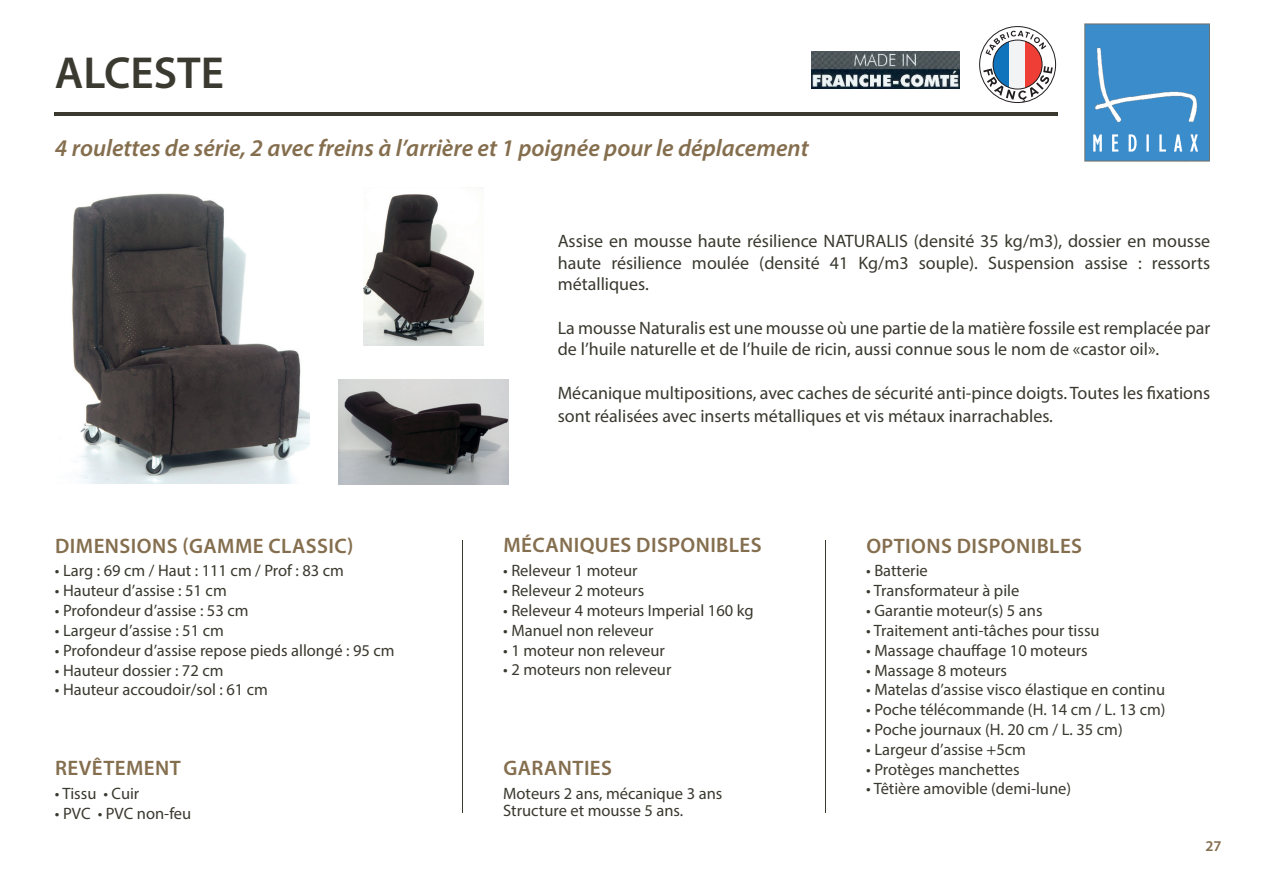
<style>
.page{position:relative;width:1265px;height:893px;background:#fff}
.page>*{position:absolute;margin:0;border:0;box-sizing:border-box;transform-origin:0 0}
.t1{font:600 45px "Myriad Pro";color:#3b3a30}
.t2{font:italic 600 24px "Myriad Pro";color:#846e4e}
.t3{font:600 21px "Myriad Pro";letter-spacing:.02em;color:#846e4e}
.t4{font:18px/21.6px "Myriad Pro";color:#3a392f}
.t5{font:16.5px/17.2px "Myriad Pro";color:#3a392f}
.t6{font:600 15px "Myriad Pro";color:#846e4e}
</style>
<div class="page">
<img style="left:1084px;top:23px;width:126px;height:139px">
<svg style="left:985px;top:31px;width:61px;height:24px"></svg>
<svg style="left:993px;top:40px;width:16px;height:26px"></svg>
<div style="left:1009px;top:40px;width:16px;height:49px;background:#f2f3f4"></div>
<svg style="left:1025px;top:40px;width:17px;height:26px"></svg>
<div style="left:993px;top:40px;width:49px;height:49px;border:1px solid #231f20;border-radius:50%"></div>
<svg style="left:983px;top:66px;width:69px;height:36px"></svg>
<img style="left:811px;top:51px;width:148px;height:37px">
<hr style="left:462px;top:541px;width:1px;height:272px;background:#3a392f">
<hr style="left:825px;top:540px;width:1px;height:272px;background:#3a392f">
<hr style="left:55px;top:113px;width:1003px;height:3px;background:#3a392f">
<img style="left:71px;top:193px;width:238px;height:291px">
<img style="left:339px;top:379px;width:170px;height:105px">
<img style="left:364px;top:187px;width:120px;height:158px">
<h1 class="t1" style="left:55px;top:44px;width:170px">ALCESTE</h1>
<h2 class="t2" style="left:55px;top:132px;width:755px">4 roulettes de série, 2 avec freins à l’arrière et 1 poignée pour le déplacement</h2>
<p class="t3" style="left:55px;top:532px;width:300px">DIMENSIONS (GAMME CLASSIC)</p>
<p class="t5" style="left:55px;top:562px;width:291px">• Larg : 69 cm / Haut : 111 cm / Prof : 83 cm</p>
<p class="t5" style="left:55px;top:582px;width:173px">• Hauteur d’assise : 51 cm</p>
<p class="t5" style="left:55px;top:601px;width:195px">• Profondeur d’assise : 53 cm</p>
<p class="t5" style="left:55px;top:621px;width:170px">• Largeur d’assise : 51 cm</p>
<p class="t5" style="left:55px;top:641px;width:341px">• Profondeur d’assise repose pieds allongé : 95 cm</p>
<p class="t5" style="left:55px;top:661px;width:170px">• Hauteur dossier : 72 cm</p>
<p class="t5" style="left:55px;top:681px;width:215px">• Hauteur accoudoir/sol : 61 cm</p>
<p class="t3" style="left:55px;top:754px;width:127px">REVÊTEMENT</p>
<p class="t5" style="left:55px;top:784px;width:86px">• Tissu • Cuir</p>
<p class="t5" style="left:55px;top:804px;width:138px">• PVC • PVC non-feu</p>
<p class="t4" style="left:558px;top:230px;width:654px;text-align:justify">Assise en mousse haute résilience NATURALIS (densité 35 kg/m3), dossier en mousse haute résilience moulée (densité 41 Kg/m3 souple). Suspension assise : ressorts métalliques.</p>
<p class="t4" style="left:558px;top:316px;width:654px">La mousse Naturalis est une mousse où une partie de la matière fossile est remplacée par de l’huile naturelle et de l’huile de ricin, aussi connue sous le nom de «castor oil».</p>
<p class="t4" style="left:558px;top:380px;width:654px;line-height:23.4px">Mécanique multipositions, avec caches de sécurité anti-pince doigts. Toutes les fixations sont réalisées avec inserts métalliques et vis métaux inarrachables.</p>
<p class="t3" style="left:503px;top:532px;width:260px">MÉCANIQUES DISPONIBLES</p>
<p class="t5" style="left:503px;top:562px;width:136px">• Releveur 1 moteur</p>
<p class="t5" style="left:503px;top:581px;width:142px">• Releveur 2 moteurs</p>
<p class="t5" style="left:503px;top:601px;width:252px">• Releveur 4 moteurs Imperial 160 kg</p>
<p class="t5" style="left:503px;top:621px;width:152px">• Manuel non releveur</p>
<p class="t5" style="left:503px;top:641px;width:163px">• 1 moteur non releveur</p>
<p class="t5" style="left:503px;top:661px;width:170px">• 2 moteurs non releveur</p>
<p class="t3" style="left:503px;top:754px;width:110px">GARANTIES</p>
<p class="t5" style="left:503px;top:784px;width:221px">Moteurs 2 ans, mécanique 3 ans<br>Structure et mousse 5 ans.</p>
<p class="t3" style="left:866px;top:532px;width:217px">OPTIONS DISPONIBLES</p>
<p class="t5" style="left:866px;top:562px;width:63px">• Batterie</p>
<p class="t5" style="left:866px;top:582px;width:155px">• Transformateur à pile</p>
<p class="t5" style="left:866px;top:601px;width:178px">• Garantie moteur(s) 5 ans</p>
<p class="t5" style="left:866px;top:621px;width:235px">• Traitement anti-tâches pour tissu</p>
<p class="t5" style="left:866px;top:641px;width:223px">• Massage chauffage 10 moteurs</p>
<p class="t5" style="left:866px;top:661px;width:142px">• Massage 8 moteurs</p>
<p class="t5" style="left:866px;top:681px;width:300px">• Matelas d’assise visco élastique en continu</p>
<p class="t5" style="left:866px;top:700px;width:301px">• Poche télécommande (H. 14 cm / L. 13 cm)</p>
<p class="t5" style="left:866px;top:720px;width:258px">• Poche journaux (H. 20 cm / L. 35 cm)</p>
<p class="t5" style="left:866px;top:740px;width:161px">• Largeur d’assise +5cm</p>
<p class="t5" style="left:866px;top:760px;width:155px">• Protèges manchettes</p>
<p class="t5" style="left:866px;top:780px;width:206px">• Têtière amovible (demi-lune)</p>
<p class="t6" style="left:1205px;top:836px;width:18px">27</p>
</div>
